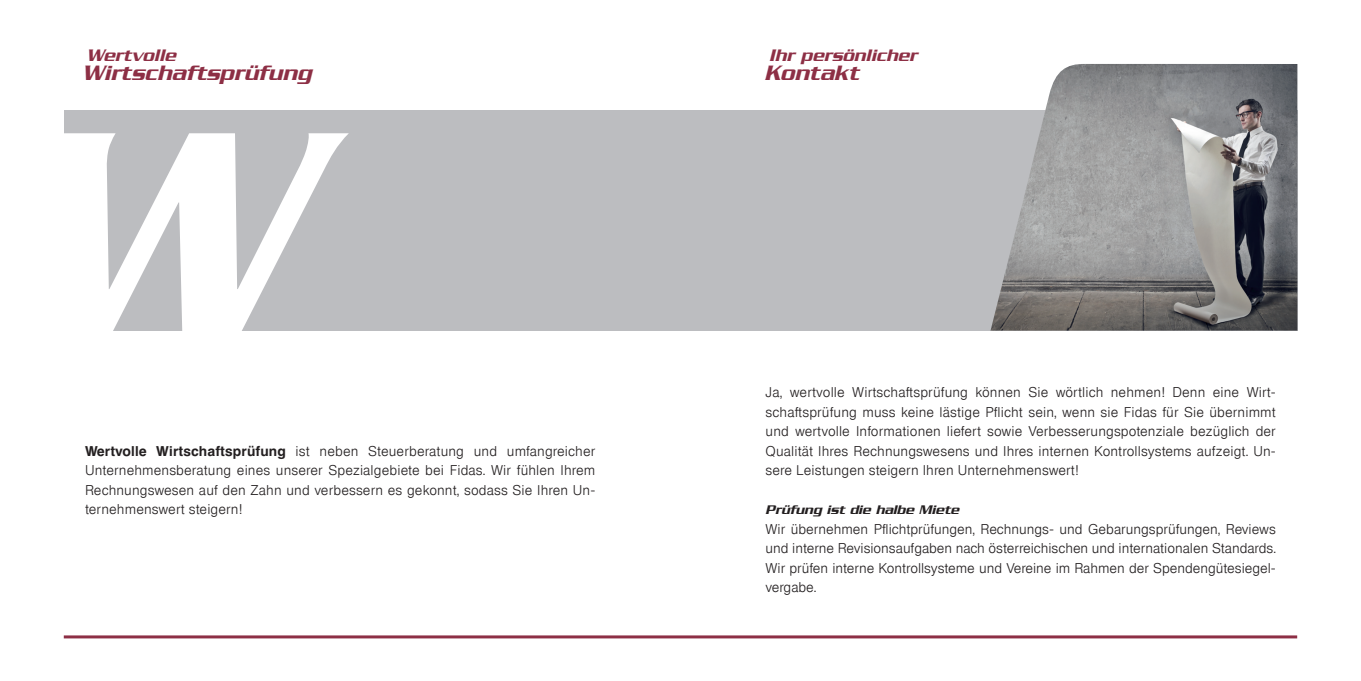
<style>
.page{position:relative;width:1361px;height:681px;background:#fff}
.page>*{position:absolute;margin:0;border:0;box-sizing:border-box;transform-origin:0 0}
.t1{font:italic 500 310.05px "Serpentine";color:#fff}
.t2{font:italic 500 22.5px "Serpentine";color:#8d2f45}
.t3{font:italic 500 18px "Serpentine";color:#8d2f45}
.t4{font:300 13.5px/19.5px "Europa Gro SB";letter-spacing:.01em;color:#231f20;text-align:justify}
.t5{font:italic 500 13.5px "Serpentine";color:#231f20}
.s1{font-family:"Europa Gro SBOP";font-weight:500}
</style>
<div class="page">
<div style="left:64px;top:111px;width:1233px;height:220px;background:#bcbdc0"></div>
<img style="left:990px;top:64px;width:307px;height:266px">
<hr style="left:64px;top:635px;width:1233px;height:3px;background:#8d2f45">
<h3 class="t3" style="left:86px;top:45px;width:91px">Wertvolle</h3>
<h2 class="t2" style="left:82px;top:60px;width:231px">Wirtschaftsprüfung</h2>
<h1 class="t1" style="left:-3px;top:58px;width:300px">W</h1>
<p class="t4" style="left:85px;top:441px;width:512px"><span class="s1">Wertvolle Wirtschaftsprüfung</span> ist neben Steuerberatung und umfangreicher Unternehmensberatung eines unserer Spezialgebiete bei Fidas. Wir fühlen Ihrem Rechnungswesen auf den Zahn und verbessern es gekonnt, sodass Sie Ihren Un&shy;ternehmenswert steigern!</p>
<h3 class="t3" style="left:769px;top:45px;width:150px">Ihr persönlicher</h3>
<h2 class="t2" style="left:764px;top:60px;width:96px">Kontakt</h2>
<p class="t4" style="left:765px;top:382px;width:512px">Ja, wertvolle Wirtschaftsprüfung können Sie wörtlich nehmen! Denn eine Wirt&shy;schaftsprüfung muss keine lästige Pflicht sein, wenn sie Fidas für Sie übernimmt und wertvolle Informationen liefert sowie Verbesserungspotenziale bezüglich der Qualität Ihres Rechnungswesens und Ihres internen Kontrollsystems aufzeigt. Un&shy;sere Leistungen steigern Ihren Unternehmenswert!</p>
<p class="t5" style="left:765px;top:502px;width:195px">Prüfung ist die halbe Miete</p>
<p class="t4" style="left:765px;top:519px;width:512px">Wir übernehmen Pflichtprüfungen, Rechnungs- und Gebarungsprüfungen, Reviews und interne Revisionsaufgaben nach österreichischen und internationalen Standards.<br>Wir prüfen interne Kontrollsysteme und Vereine im Rahmen der Spendengütesiegel&shy;vergabe.</p>
</div>
